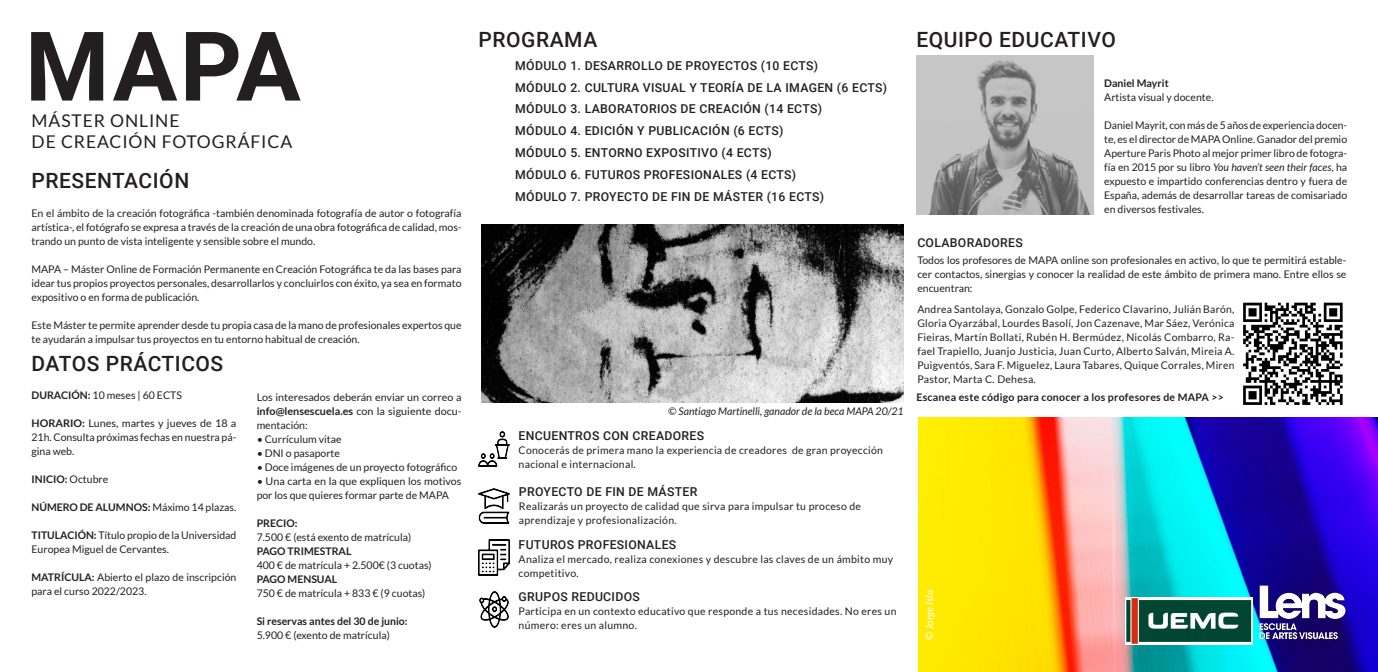
<style>
.page{position:relative;width:1378px;height:672px;background:#fff}
.page>*{position:absolute;margin:0;border:0;box-sizing:border-box;transform-origin:0 0}
.t1{font:700 96.25px "Roboto";color:#231f20}
.t2{font:500 21px "Roboto";letter-spacing:.025em;color:#231f20}
.t3{font:17.5px "Lato";letter-spacing:.05em;color:#231f20}
.t4{font:500 12.25px "Roboto";letter-spacing:.025em;color:#231f20}
.t5{font:10.5px/14px "Lato";color:#231f20;text-align:justify}
.t6{font:10.5px/14px "Lato";letter-spacing:.025em;color:#231f20}
.t7{font:700 10.5px "Lato";color:#231f20}
.t8{font:700 10.5px "Lato";letter-spacing:.025em;color:#231f20}
.t9{font:italic 10.5px "Lato";color:#231f20}
.t10{font:italic 10.5px "Lato";color:#fff}
.s1{font-weight:700}
.s2{font-weight:400}
.s3{font-style:italic}
</style>
<div class="page">
<img style="left:918px;top:417px;width:459px;height:254px">
<img style="left:1258px;top:584px;width:88px;height:56px">
<img style="left:1124px;top:597px;width:127px;height:47px">
<img style="left:478px;top:431px;width:31px;height:35px">
<img style="left:478px;top:488px;width:31px;height:35px">
<img style="left:478px;top:539px;width:31px;height:35px">
<img style="left:479px;top:591px;width:30px;height:35px">
<img style="left:481px;top:224px;width:422px;height:178px">
<img style="left:916px;top:55px;width:177px;height:159px">
<img style="left:1243px;top:302px;width:100px;height:103px">
<p class="t1" style="left:25px;top:-1px;width:277px">MAPA</p>
<p class="t3" style="left:32px;top:111px;width:149px">MÁSTER ONLINE</p>
<p class="t3" style="left:32px;top:132px;width:262px">DE CREACIÓN FOTOGRÁFICA</p>
<p class="t2" style="left:32px;top:166px;width:159px">PRESENTACIÓN</p>
<p class="t5" style="left:32px;top:205px;width:431px">En el ámbito de la creación fotográfica -también denominada fotografía de autor o fotografía artística-, el fotógrafo se expresa a través de la creación de una obra fotográfica de calidad, mos&shy;trando un punto de vista inteligente y sensible sobre el mundo.</p>
<p class="t5" style="left:32px;top:261px;width:431px">MAPA – Máster Online de Formación Permanente en Creación Fotográfica te da las bases para idear tus propios proyectos personales, desarrollarlos y concluirlos con éxito, ya sea en formato expositivo o en forma de publicación.</p>
<p class="t5" style="left:32px;top:317px;width:431px">Este Máster te permite aprender desde tu propia casa de la mano de profesionales expertos que te ayudarán a impulsar tus proyectos en tu entorno habitual de creación.</p>
<p class="t2" style="left:32px;top:348px;width:193px">DATOS PRÁCTICOS</p>
<p class="t5" style="left:32px;top:388px;width:152px"><span class="s1">DURACIÓN:</span> 10 meses | 60 ECTS</p>
<p class="t5" style="left:32px;top:416px;width:206px"><span class="s1">HORARIO:</span> Lunes, martes y jueves de 18 a 21h. Consulta próximas fechas en nuestra pá&shy;gina web.</p>
<p class="t7" style="left:32px;top:473px;width:78px">INICIO: <span class="s2">Octubre</span></p>
<p class="t7" style="left:32px;top:501px;width:206px">NÚMERO DE ALUMNOS: <span class="s2">Máximo 14 plazas.</span></p>
<p class="t5" style="left:32px;top:528px;width:206px"><span class="s1">TITULACIÓN:</span> Título propio de la Universidad<br>Europea Miguel de Cervantes.</p>
<p class="t5" style="left:32px;top:570px;width:206px"><span class="s1">MATRÍCULA:</span> Abierto el plazo de inscripción para el curso 2022/2023.</p>
<p class="t5" style="left:257px;top:389px;width:206px">Los interesados deberán enviar un correo a <span class="s1">info@lensescuela.es</span> con la siguiente docu&shy;mentación:</p>
<p class="t5" style="left:257px;top:431px;width:87px"><span class="s3">•</span> Currículum vitae</p>
<p class="t5" style="left:257px;top:445px;width:85px"><span class="s3">•</span> DNI o pasaporte</p>
<p class="t5" style="left:257px;top:459px;width:202px"><span class="s3">•</span> Doce imágenes de un proyecto fotográfico</p>
<p class="t5" style="left:257px;top:473px;width:206px"><span class="s3">•</span> Una carta en la que expliquen los motivos por los que quieres formar parte de MAPA</p>
<p class="t7" style="left:257px;top:516px;width:42px">PRECIO:</p>
<p class="t5" style="left:257px;top:529px;width:156px">7.500 € (está exento de matrícula)</p>
<p class="t7" style="left:257px;top:544px;width:96px">PAGO TRIMESTRAL</p>
<p class="t5" style="left:257px;top:557px;width:176px">400 € de matrícula + 2.500€ (3 cuotas)</p>
<p class="t7" style="left:257px;top:572px;width:82px">PAGO MENSUAL</p>
<p class="t5" style="left:257px;top:585px;width:170px">750 € de matrícula + 833 € (9 cuotas)</p>
<p class="t7" style="left:257px;top:614px;width:152px">Si reservas antes del 30 de junio:</p>
<p class="t5" style="left:257px;top:627px;width:135px">5.900 € (exento de matrícula)</p>
<p class="t2" style="left:478px;top:25px;width:120px">PROGRAMA</p>
<p class="t4" style="left:515px;top:57px;width:304px">MÓDULO 1. DESARROLLO DE PROYECTOS (10 ECTS)</p>
<p class="t4" style="left:515px;top:78px;width:373px">MÓDULO 2. CULTURA VISUAL Y TEORÍA DE LA IMAGEN (6 ECTS)</p>
<p class="t4" style="left:515px;top:100px;width:308px">MÓDULO 3. LABORATORIOS DE CREACIÓN (14 ECTS)</p>
<p class="t4" style="left:515px;top:122px;width:270px">MÓDULO 4. EDICIÓN Y PUBLICACIÓN (6 ECTS)</p>
<p class="t4" style="left:515px;top:144px;width:258px">MÓDULO 5. ENTORNO EXPOSITIVO (4 ECTS)</p>
<p class="t4" style="left:515px;top:166px;width:282px">MÓDULO 6. FUTUROS PROFESIONALES (4 ECTS)</p>
<p class="t4" style="left:515px;top:188px;width:310px">MÓDULO 7. PROYECTO DE FIN DE MÁSTER (16 ECTS)</p>
<p class="t9" style="left:668px;top:405px;width:237px">© Santiago Martinelli, ganador de la beca MAPA 20/21</p>
<p class="t4" style="left:518px;top:426px;width:187px">ENCUENTROS CON CREADORES</p>
<p class="t6" style="left:518px;top:443px;width:366px">Conocerás de primera mano la experiencia de creadores de gran proyección nacional e internacional.</p>
<p class="t4" style="left:519px;top:483px;width:180px">PROYECTO DE FIN DE MÁSTER</p>
<p class="t6" style="left:519px;top:499px;width:343px">Realizarás un proyecto de calidad que sirva para impulsar tu proceso de aprendizaje y profesionalización.</p>
<p class="t4" style="left:518px;top:536px;width:159px">FUTUROS PROFESIONALES</p>
<p class="t6" style="left:518px;top:552px;width:376px">Analiza el mercado, realiza conexiones y descubre las claves de un ámbito muy competitivo.</p>
<p class="t4" style="left:518px;top:587px;width:123px">GRUPOS REDUCIDOS</p>
<p class="t6" style="left:518px;top:603px;width:379px">Participa en un contexto educativo que responde a tus necesidades. No eres un número: eres un alumno.</p>
<p class="t2" style="left:916px;top:25px;width:201px">EQUIPO EDUCATIVO</p>
<p class="t7" style="left:1103px;top:77px;width:66px">Daniel Mayrit</p>
<p class="t5" style="left:1103px;top:90px;width:111px">Artista visual y docente.</p>
<p class="t5" style="left:1103px;top:118px;width:244px">Daniel Mayrit, con más de 5 años de experiencia docen&shy;te, es el director de MAPA Online. Ganador del premio Aperture Paris Photo al mejor primer libro de fotogra&shy;fía en 2015 por su libro <span class="s3">You haven’t seen their faces</span>, ha expuesto e impartido conferencias dentro y fuera de España, además de desarrollar tareas de comisariado en diversos festivales.</p>
<p class="t4" style="left:917px;top:233px;width:107px">COLABORADORES</p>
<p class="t5" style="left:917px;top:253px;width:430px">Todos los profesores de MAPA online son profesionales en activo, lo que te permitirá estable&shy;cer contactos, sinergias y conocer la realidad de este ámbito de primera mano. Entre ellos se encuentran:</p>
<p class="t5" style="left:917px;top:301px;width:318px">Andrea Santolaya, Gonzalo Golpe, Federico Clavarino, Julián Barón, Gloria Oyarzábal, Lourdes Basolí, Jon Cazenave, Mar Sáez, Verónica Fieiras, Martín Bollati, Rubén H. Bermúdez, Nicolás Combarro, Ra&shy;fael Trapiello, Juanjo Justicia, Juan Curto, Alberto Salván, Mireia A.<br>Puigventós, Sara F. Miguelez, Laura Tabares, Quique Corrales, Miren Pastor, Marta C. Dehesa.</p>
<p class="t8" style="left:916px;top:391px;width:309px">Escanea este código para conocer a los profesores de MAPA &gt;&gt;</p>
<p class="t10" style="left:923px;top:640px;width:52px;rotate:-90deg">© Jorge Isla</p>
</div>
